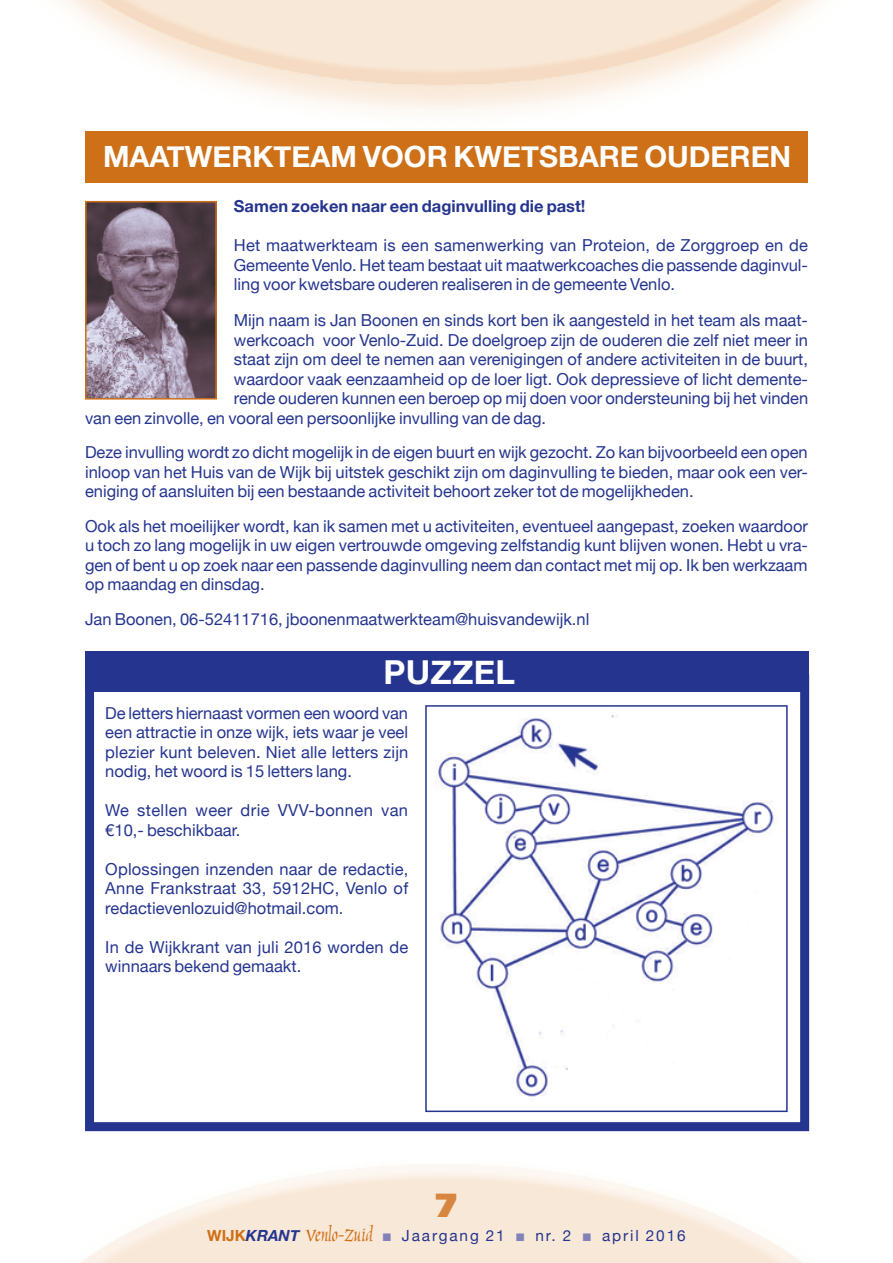
<style>
.page{position:relative;width:893px;height:1263px;background:#fff}
.page>*{position:absolute;margin:0;border:0;box-sizing:border-box;transform-origin:0 0}
.t1{font:800 36px "Imago";color:#d7863f}
.t2{font:700 33px "Helvetica Neue";letter-spacing:.01em;color:#fff}
.t3{font:700 29.25px "Helvetica Neue";color:#fff}
.t4{font:24.3px "Marigold";color:#ce7018}
.t5{font:16.5px/19.5px "Helvetica Neue";color:#25358f;text-align:justify}
.t6{font:16.5px/19.5px "Helvetica Neue";letter-spacing:.025em;color:#25358f}
.t7{font:700 16.5px "Helvetica Neue";color:#25358f}
.t8{font:15.3px "Helvetica Neue";letter-spacing:.125em;color:#25358f}
.s1{font-family:"Helvetica Neue";font-weight:700;font-size:15.3px}
.s2{font-family:"Helvetica Neue";font-weight:700;font-style:italic;font-size:15.3px;color:#25358f}
.s3{color:#8282bb}
</style>
<div class="page">
<div style="left:85px;top:132px;width:723px;height:51px;background:#ce7018"></div>
<img style="left:88px;top:204px;width:126px;height:193px">
<div style="left:85px;top:201px;width:132px;height:199px;border:2px solid #ce7018"></div>
<div style="left:85px;top:652px;width:724px;height:40px;background:#25358f"></div>
<div style="left:85px;top:674px;width:724px;height:457px;border:9px solid #25358f"></div>
<img style="left:438px;top:715px;width:336px;height:386px">
<div style="left:425px;top:705px;width:363px;height:407px;border:2px solid #25358f"></div>
<h3 class="t3" style="left:103px;top:133px;width:49px">Maatwerkteam</h3>
<h3 class="t3" style="left:363px;top:133px;width:23px">voor</h3>
<h3 class="t3" style="left:453px;top:133px;width:22px">kwetsbare</h3>
<h3 class="t3" style="left:644px;top:133px;width:22px">ouderen</h3>
<p class="t7" style="left:234px;top:193px;width:353px">Samen zoeken naar een daginvulling die past!</p>
<p class="t5" style="left:234px;top:236px;width:575px">Het maatwerkteam is een samenwerking van Proteion, de Zorggroep en de Gemeente Venlo. Het team bestaat uit maatwerkcoaches die passende daginvul&shy;ling voor kwetsbare ouderen realiseren in de gemeente Venlo.</p>
<p class="t5" style="left:234px;top:311px;width:576px">Mijn naam is Jan Boonen en sinds kort ben ik aangesteld in het team als maat-</p>
<p class="t5" style="left:234px;top:331px;width:576px">werkcoach voor Venlo-Zuid. De doelgroep zijn de ouderen die zelf niet meer in</p>
<p class="t5" style="left:234px;top:350px;width:576px">staat zijn om deel te nemen aan verenigingen of andere activiteiten in de buurt,</p>
<p class="t5" style="left:234px;top:370px;width:576px">waardoor vaak eenzaamheid op de loer ligt. Ook depressieve of licht demente-</p>
<p class="t5" style="left:234px;top:389px;width:576px">rende ouderen kunnen een beroep op mij doen voor ondersteuning bij het vinden</p>
<p class="t5" style="left:85px;top:409px;width:463px">van een zinvolle, en vooral een persoonlijke invulling van de dag.</p>
<p class="t5" style="left:85px;top:443px;width:724px">Deze invulling wordt zo dicht mogelijk in de eigen buurt en wijk gezocht. Zo kan bijvoorbeeld een open inloop van het Huis van de Wijk bij uitstek geschikt zijn om daginvulling te bieden, maar ook een ver&shy;eniging of aansluiten bij een bestaande activiteit behoort zeker tot de mogelijkheden.</p>
<p class="t5" style="left:85px;top:517px;width:724px">Ook als het moeilijker wordt, kan ik samen met u activiteiten, eventueel aangepast, zoeken waardoor u toch zo lang mogelijk in uw eigen vertrouwde omgeving zelfstandig kunt blijven wonen. Hebt u vra&shy;gen of bent u op zoek naar een passende daginvulling neem dan contact met mij op. Ik ben werkzaam op maandag en dinsdag.</p>
<p class="t5" style="left:85px;top:610px;width:506px">Jan Boonen, 06-52411716, jboonenmaatwerkteam@huisvandewijk.nl</p>
<h2 class="t2" style="left:383px;top:646px;width:133px">PUZZEL</h2>
<p class="t5" style="left:105px;top:704px;width:305px">De letters hiernaast vormen een woord van een attractie in onze wijk, iets waar je veel plezier kunt beleven. Niet alle letters zijn nodig, het woord is 15 letters lang.</p>
<p class="t6" style="left:105px;top:801px;width:304px">We stellen weer drie VVV-bonnen van €10,- beschikbaar.</p>
<p class="t5" style="left:105px;top:860px;width:305px">Oplossingen inzenden naar de redactie, Anne Frankstraat 33, 5912HC, Venlo of redactievenlozuid@hotmail.com.</p>
<p class="t5" style="left:105px;top:938px;width:304px">In de Wijkkrant van juli 2016 worden de winnaars bekend gemaakt.</p>
<h1 class="t1" style="left:435px;top:1182px;width:25px">7</h1>
<h3 class="t4" style="left:207px;top:1220px;width:167px"><span class="s1">WIJK</span><span class="s2">KRANT</span> Venlo-Zuid</h3>
<p class="t8" style="left:383px;top:1224px;width:305px"><span class="s3">■</span> Jaargang 21 <span class="s3">■</span> nr. 2 <span class="s3">■</span> april 2016</p>
</div>
